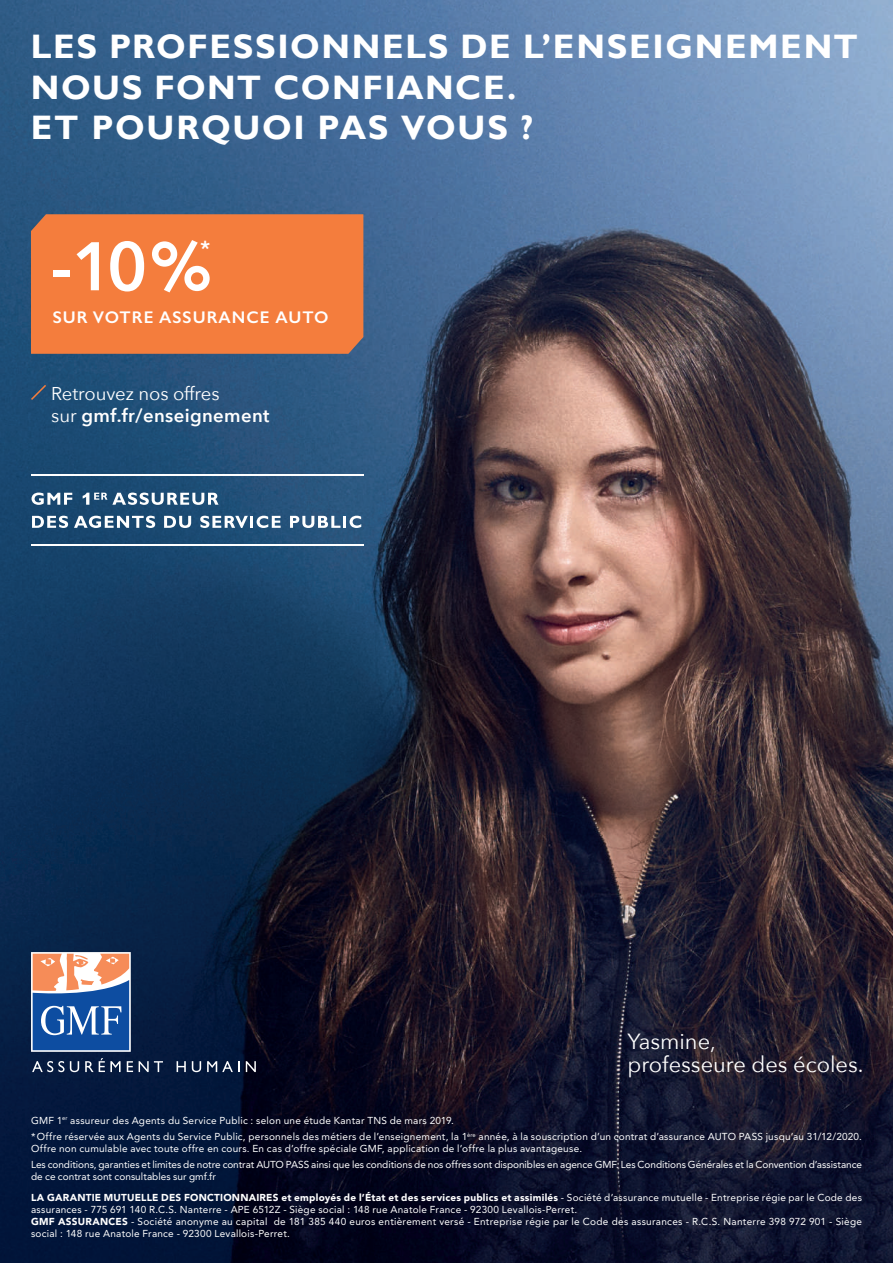
<style>
.page{position:relative;width:893px;height:1263px;background:#fff}
.page>*{position:absolute;margin:0;border:0;box-sizing:border-box;transform-origin:0 0}
.t1{font:600 67.95px "Avenir Next";color:#fff}
.t2{font:700 33.9px/40.8px "Gill Sans";letter-spacing:.05em;color:#fff}
.t3{font:500 23.1px "Avenir Next";color:#fff}
.t4{font:21.9px/23.1px "Avenir Next";color:#fff}
.t5{font:18.45px/21.6px "Avenir Next";letter-spacing:-.005em;color:#fff}
.t6{font:600 16.95px "Gill Sans";letter-spacing:.06em;color:#fff}
.t7{font:10.05px/12px "Avenir LT Std";letter-spacing:.02em;color:#fff}
.t8{font:10.05px/16.4px "Avenir LT Std";color:#fff}
.s1{font-weight:600}
.s2{font-weight:900}
</style>
<div class="page">
<img style="left:0;top:0;width:893px;height:1263px">
<svg style="left:31px;top:952px;width:100px;height:100px"></svg>
<svg style="left:32px;top:1061px;width:47px;height:11px"></svg>
<svg style="left:85px;top:1058px;width:36px;height:14px"></svg>
<svg style="left:127px;top:1061px;width:6px;height:11px"></svg>
<svg style="left:139px;top:1061px;width:24px;height:11px"></svg>
<svg style="left:177px;top:1061px;width:9px;height:11px"></svg>
<svg style="left:192px;top:1061px;width:9px;height:11px"></svg>
<svg style="left:207px;top:1061px;width:32px;height:11px"></svg>
<svg style="left:246px;top:1061px;width:10px;height:11px"></svg>
<hr style="left:31px;top:474px;width:332px;height:1px;background:#fff">
<hr style="left:31px;top:544px;width:332px;height:1px;background:#fff">
<svg style="left:32px;top:493px;width:40px;height:12px"></svg>
<svg style="left:83px;top:493px;width:136px;height:12px"></svg>
<svg style="left:32px;top:516px;width:36px;height:12px"></svg>
<svg style="left:74px;top:516px;width:81px;height:12px"></svg>
<svg style="left:164px;top:516px;width:27px;height:12px"></svg>
<svg style="left:200px;top:516px;width:81px;height:12px"></svg>
<svg style="left:290px;top:516px;width:71px;height:12px"></svg>
<svg style="left:29px;top:383px;width:19px;height:19px"></svg>
<div style="left:31px;top:214px;width:332px;height:140px;background:#f47d3d"></div>
<h2 class="t2" style="left:31px;top:26px;width:828px">LES PROFESSIONNELS DE L’ENSEIGNEMENT<br>NOUS FONT CONFIANCE.<br>ET POURQUOI PAS VOUS ?</h2>
<h1 class="t1" style="left:50px;top:208px;width:164px">-10%</h1>
<h3 class="t3" style="left:200px;top:229px;width:12px">*</h3>
<h3 class="t6" style="left:53px;top:307px;width:277px">SUR VOTRE ASSURANCE AUTO</h3>
<h3 class="t5" style="left:51px;top:382px;width:220px">Retrouvez nos offres<br>sur <span class="s1">gmf.fr/enseignement</span></h3>
<h3 class="t4" style="left:627px;top:1029px;width:238px">Yasmine,<br>professeure des écoles.</h3>
<p class="t7" style="left:31px;top:1112px;width:832px;line-height:16.4px">GMF 1<sup>er</sup> assureur des Agents du Service Public : selon une étude Kantar TNS de mars 2019.<br>*Offre réservée aux Agents du Service Public, personnels des métiers de l’enseignement, la 1<sup>ère</sup> année, à la souscription d’un contrat d’assurance AUTO PASS jusqu’au 31/12/2020.</p>
<p class="t8" style="left:31px;top:1140px;width:832px">Offre non cumulable avec toute offre en cours. En cas d’offre spéciale GMF, application de l’offre la plus avantageuse.<br>Les conditions, garanties et limites de notre contrat AUTO PASS ainsi que les conditions de nos offres sont disponibles en agence GMF. Les Conditions Générales et la Convention d’assistance</p>
<p class="t7" style="left:31px;top:1166px;width:832px;line-height:20.9px">de ce contrat sont consultables sur gmf.fr<br><span class="s2">LA GARANTIE MUTUELLE DES FONCTIONNAIRES et employés de l’État et des services publics et assimilés</span> - Société d’assurance mutuelle - Entreprise régie par le Code des</p>
<p class="t7" style="left:31px;top:1204px;width:832px">assurances - 775 691 140 R.C.S. Nanterre - APE 6512Z - Siège social : 148 rue Anatole France - 92300 Levallois-Perret.<br><span class="s2">GMF ASSURANCES</span> - Société anonyme au capital de 181 385 440 euros entièrement versé - Entreprise régie par le Code des assurances - R.C.S. Nanterre 398 972 901 - Siège social : 148 rue Anatole France - 92300 Levallois-Perret.</p>
</div>
